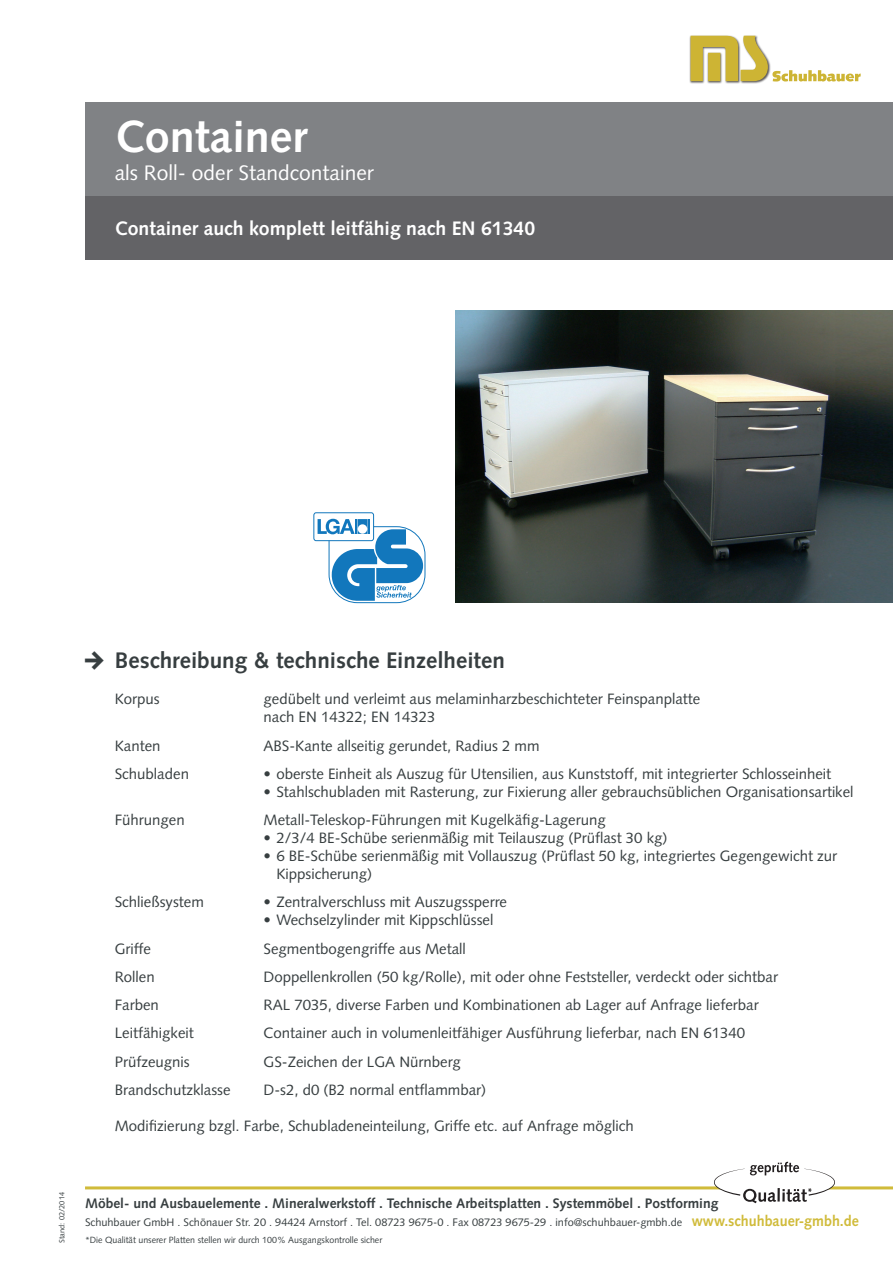
<style>
.page{position:relative;width:893px;height:1263px;background:#fff}
.page>*{position:absolute;margin:0;border:0;box-sizing:border-box;transform-origin:0 0}
.t1{font:700 45px "Syntax";color:#fff}
.t2{font:700 22.5px "Syntax";color:#373e40}
.t3{font:21px "Syntax";color:#fff}
.t4{font:700 19.5px "Syntax";color:#fff}
.t5{font:15px/18px "Syntax";color:#373e40}
.t6{font:700 15px "Syntax";color:#d0bb3a;scale:.95 1}
.t7{font:700 13.8px "Syntax";color:#373e40}
.t8{font:10.95px "Syntax";color:#373e40}
.t9{font:9px "Syntax";color:#373e40}
.t10{font:7.5px "Syntax";color:#373e40}
.s1{font-family:"All You Need";font-weight:400}
</style>
<div class="page">
<hr style="left:85px;top:1186px;width:808px;height:3px;background:#d0bb3a">
<div style="left:85px;top:102px;width:808px;height:94px;background:#808285"></div>
<img style="left:689px;top:35px;width:73px;height:49px">
<svg style="left:691px;top:36px;width:170px;height:46px"></svg>
<svg style="left:714px;top:1161px;width:121px;height:42px"></svg>
<div style="left:85px;top:196px;width:808px;height:63px;background:#636366"></div>
<img style="left:455px;top:310px;width:438px;height:293px">
<div style="left:313px;top:512px;width:61px;height:29px;border:1px solid #1277bc;border-radius:2px"></div>
<svg style="left:318px;top:519px;width:108px;height:84px"></svg>
<h1 class="t1" style="left:115px;top:110px;width:194px">Container</h1>
<h3 class="t3" style="left:115px;top:160px;width:261px">als Roll- oder Standcontainer</h3>
<h3 class="t4" style="left:115px;top:217px;width:422px">Container auch komplett leitfähig nach EN 61340</h3>
<h2 class="t2" style="left:85px;top:647px;width:421px"><span class="s1">S</span> Beschreibung &amp; technische Einzelheiten</h2>
<p class="t5" style="left:115px;top:690px;width:47px">Korpus</p>
<p class="t5" style="left:264px;top:690px;width:438px">gedübelt und verleimt aus melaminharzbeschichteter Feinspanplatte nach EN 14322; EN 14323</p>
<p class="t5" style="left:115px;top:736px;width:47px">Kanten</p>
<p class="t5" style="left:264px;top:736px;width:277px">ABS-Kante allseitig gerundet, Radius 2 mm</p>
<p class="t5" style="left:115px;top:765px;width:76px">Schubladen</p>
<p class="t5" style="left:264px;top:765px;width:569px">• oberste Einheit als Auszug für Utensilien, aus Kunststoff, mit integrierter Schlosseinheit</p>
<p class="t5" style="left:264px;top:783px;width:591px">• Stahlschubladen mit Rasterung, zur Fixierung aller gebrauchsüblichen Organisationsartikel</p>
<p class="t5" style="left:115px;top:811px;width:72px">Führungen</p>
<p class="t5" style="left:264px;top:811px;width:344px">Metall-Teleskop-Führungen mit Kugelkäfig-Lagerung</p>
<p class="t5" style="left:264px;top:829px;width:405px">• 2/3/4 BE-Schübe serienmäßig mit Teilauszug (Prüflast 30 kg)</p>
<p class="t5" style="left:276px;top:847px;width:562px;text-indent:-13px">• 6 BE-Schübe serienmäßig mit Vollauszug (Prüflast 50 kg, integriertes Gegengewicht zur<br>Kippsicherung)</p>
<p class="t5" style="left:115px;top:893px;width:91px">Schließsystem</p>
<p class="t5" style="left:264px;top:893px;width:245px">• Zentralverschluss mit Auszugssperre</p>
<p class="t5" style="left:264px;top:911px;width:231px">• Wechselzylinder mit Kippschlüssel</p>
<p class="t5" style="left:115px;top:939px;width:38px">Griffe</p>
<p class="t5" style="left:264px;top:939px;width:204px">Segmentbogengriffe aus Metall</p>
<p class="t5" style="left:115px;top:968px;width:42px">Rollen</p>
<p class="t5" style="left:264px;top:968px;width:516px">Doppellenkrollen (50 kg/Rolle), mit oder ohne Feststeller, verdeckt oder sichtbar</p>
<p class="t5" style="left:115px;top:996px;width:46px">Farben</p>
<p class="t5" style="left:264px;top:996px;width:497px">RAL 7035, diverse Farben und Kombinationen ab Lager auf Anfrage lieferbar</p>
<p class="t5" style="left:115px;top:1024px;width:81px">Leitfähigkeit</p>
<p class="t5" style="left:264px;top:1024px;width:483px">Container auch in volumenleitfähiger Ausführung lieferbar, nach EN 61340</p>
<p class="t5" style="left:115px;top:1052px;width:77px">Prüfzeugnis</p>
<p class="t5" style="left:264px;top:1052px;width:199px">GS-Zeichen der LGA Nürnberg</p>
<p class="t5" style="left:115px;top:1080px;width:117px">Brandschutzklasse</p>
<p class="t5" style="left:264px;top:1080px;width:224px">D-s2, d0 (B2 normal entflammbar)</p>
<p class="t5" style="left:115px;top:1117px;width:520px">Modifizierung bzgl. Farbe, Schubladeneinteilung, Griffe etc. auf Anfrage möglich</p>
<p class="t10" style="left:57px;top:1243px;width:52px;rotate:-90deg">Stand: 02/2014</p>
<p class="t7" style="left:85px;top:1195px;width:635px">Möbel- und Ausbauelemente . Mineralwerkstoff . Technische Arbeitsplatten . Systemmöbel . Postforming</p>
<p class="t8" style="left:85px;top:1215px;width:599px">Schuhbauer GmbH . Schönauer Str. 20 . 94424 Arnstorf . Tel. 08723 9675-0 . Fax 08723 9675-29 . info@schuhbauer-gmbh.de</p>
<p class="t9" style="left:85px;top:1234px;width:299px">*Die Qualität unserer Platten stellen wir durch 100% Ausgangskontrolle sicher</p>
<p class="t6" style="left:692px;top:1212px;width:177px">www.schuhbauer-gmbh.de</p>
</div>
